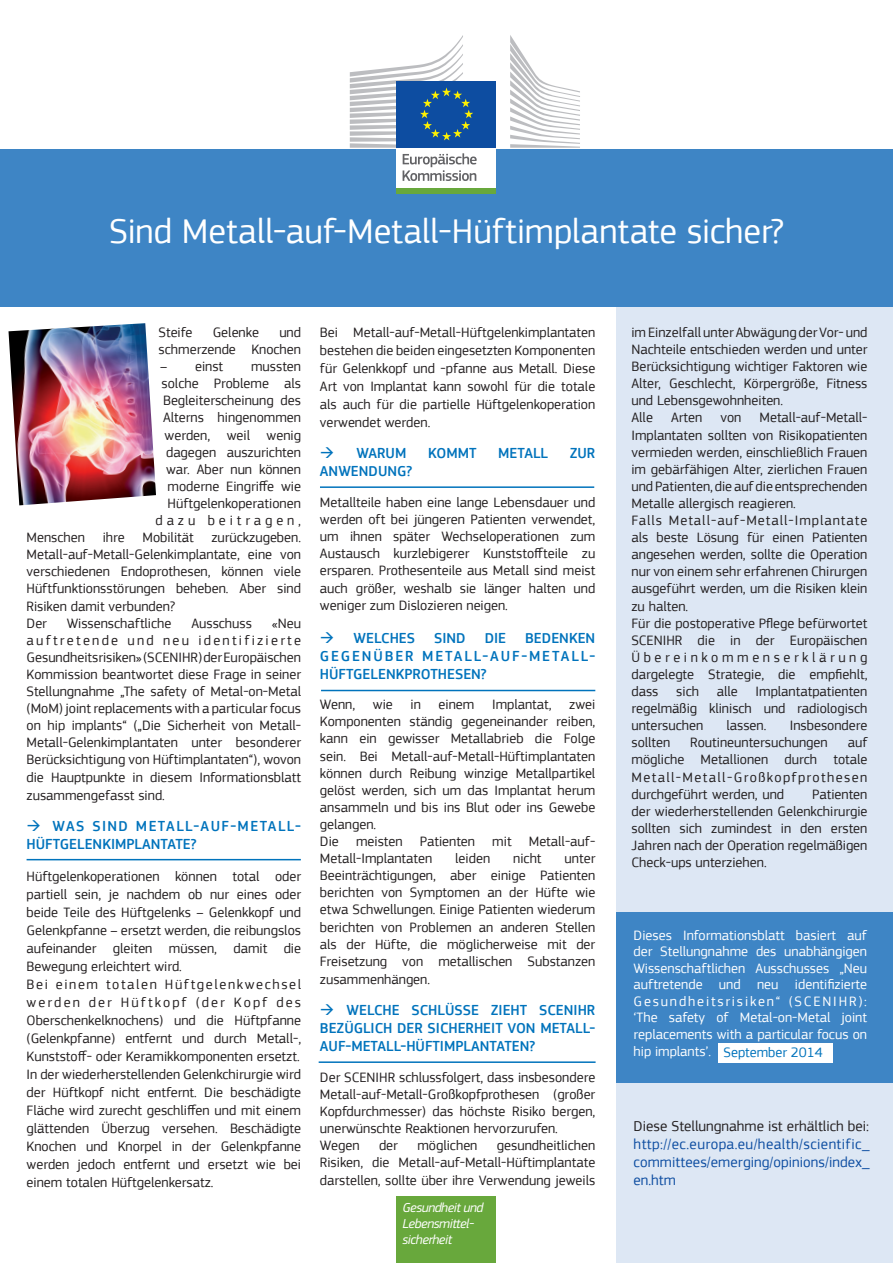
<style>
.page{position:relative;width:893px;height:1263px;background:#fff}
.page>*{position:absolute;margin:0;border:0;box-sizing:border-box;transform-origin:0 0}
.t1{font:36px "EC Square Sans Pro";color:#fff}
.t2{font:500 15px/18px "EC Square Sans Pro";color:#0073bc;text-align:justify}
.t3{font:15px/18px "EC Square Sans Pro";letter-spacing:.005em;color:#0d4da1;text-align:justify}
.t4{font:15px "EC Square Sans Pro";color:#231f20}
.t5{font:14.25px/17.1px "EC Square Sans Pro";color:#231f20;text-align:justify}
.t6{font:14.25px/16.6px "EC Square Sans Pro";color:#fff;text-align:justify}
.t7{font:14.25px "EC Square Sans Pro";letter-spacing:.275em;color:#231f20}
.t8{font:italic 13.5px/16.2px "PF Square Sans Pro";letter-spacing:-.03em;color:#fff}
.s1{color:#0073bc}
</style>
<div class="page">
<div style="left:617px;top:306px;width:276px;height:957px;background:#dde7f4"></div>
<div style="left:0;top:149px;width:893px;height:157px;background:#3e85c5"></div>
<div style="left:397px;top:1196px;width:99px;height:67px;background:#68a83c"></div>
<div style="left:397px;top:146px;width:99px;height:44px;background:#fff"></div>
<div style="left:397px;top:81px;width:99px;height:67px;background:#0d4da1"></div>
<div style="left:397px;top:189px;width:99px;height:5px;background:#68a83c"></div>
<svg style="left:510px;top:35px;width:70px;height:113px"></svg>
<svg style="left:350px;top:35px;width:127px;height:146px"></svg>
<img style="left:9px;top:323px;width:147px;height:182px">
<div style="left:617px;top:912px;width:276px;height:170px;background:#3e85c5"></div>
<hr style="left:27px;top:859px;width:274px;height:1px;background:#0073bc">
<hr style="left:319px;top:1061px;width:277px;height:2px;background:#0073bc">
<hr style="left:320px;top:486px;width:274px;height:2px;background:#0073bc">
<div style="left:719px;top:1043px;width:114px;height:20px;background:#fff"></div>
<hr style="left:321px;top:690px;width:274px;height:1px;background:#0073bc">
<h1 class="t1" style="left:109px;top:210px;width:676px">Sind Metall-auf-Metall-Hüftimplantate sicher?</h1>
<p class="t5" style="left:159px;top:324px;width:35px">Steife</p>
<p class="t5" style="left:213px;top:324px;width:48px">Gelenke</p>
<p class="t5" style="left:159px;top:324px;width:144px;text-align:right">und<br>schmerzende Knochen</p>
<p class="t5" style="left:160px;top:358px;width:65px">– einst</p>
<p class="t5" style="left:251px;top:358px;width:52px">mussten</p>
<p class="t5" style="left:162px;top:375px;width:141px">solche Probleme als</p>
<p class="t5" style="left:163px;top:392px;width:139px">Begleiterscheinung des</p>
<p class="t5" style="left:163px;top:409px;width:139px">Alterns hingenommen</p>
<p class="t5" style="left:165px;top:426px;width:138px">werden, weil wenig</p>
<p class="t5" style="left:166px;top:443px;width:137px">dagegen auszurichten</p>
<p class="t5" style="left:166px;top:461px;width:137px">war. Aber nun können</p>
<p class="t5" style="left:168px;top:478px;width:135px">moderne Eingriffe wie</p>
<p class="t5" style="left:168px;top:495px;width:135px">Hüftgelenkoperationen</p>
<p class="t7" style="left:156px;top:512px;width:147px">dazu beitragen,</p>
<p class="t5" style="left:27px;top:529px;width:276px">Menschen ihre Mobilität zurückzugeben.</p>
<p class="t5" style="left:27px;top:546px;width:276px">Metall-auf-Metall-Gelenkimplantate, eine von</p>
<p class="t5" style="left:27px;top:563px;width:276px">verschiedenen Endoprothesen, können viele</p>
<p class="t5" style="left:27px;top:580px;width:276px">Hüftfunktionsstörungen beheben. Aber sind</p>
<p class="t5" style="left:27px;top:597px;width:150px">Risiken damit verbunden?</p>
<p class="t5" style="left:27px;top:614px;width:22px">Der</p>
<p class="t5" style="left:67px;top:614px;width:106px">Wissenschaftliche</p>
<p class="t5" style="left:191px;top:614px;width:62px">Ausschuss</p>
<p class="t5" style="left:27px;top:614px;width:276px;text-indent:245px">«Neu auftretende und neu identifizierte Gesundheitsrisiken» (SCENIHR) der Europäischen Kommission beantwortet diese Frage in seiner Stellungnahme „The safety of Metal-on-Metal (MoM) joint replacements with a particular focus on hip implants“ („Die Sicherheit von Metall-Metall-Gelenkimplantaten unter besonderer Berücksichtigung von Hüftimplantaten“), wovon die Hauptpunkte in diesem Informationsblatt zusammengefasst sind.</p>
<p class="t2" style="left:27px;top:817px;width:276px">→ WAS SIND METALL-AUF-METALL-<br>HÜFTGELENKIMPLANTATE?</p>
<p class="t5" style="left:27px;top:867px;width:276px;line-height:18px;text-align:left">Hüftgelenkoperationen können total oder partiell sein, je nachdem ob nur eines oder beide Teile des Hüftgelenks – Gelenkkopf und Gelenkpfanne – ersetzt werden, die reibungslos aufeinander gleiten müssen, damit die Bewegung erleichtert wird.<br>Bei einem totalen Hüftgelenkwechsel werden der Hüftkopf (der Kopf des Oberschenkelknochens) und die Hüftpfanne (Gelenkpfanne) entfernt und durch Metall-, Kunststoff- oder Keramikkomponenten ersetzt.<br>In der wiederherstellenden Gelenkchirurgie wird der Hüftkopf nicht entfernt. Die beschädigte Fläche wird zurecht geschliffen und mit einem glättenden Überzug versehen. Beschädigte Knochen und Knorpel in der Gelenkpfanne werden jedoch entfernt und ersetzt wie bei einem totalen Hüftgelenkersatz.</p>
<p class="t5" style="left:320px;top:323px;width:277px;line-height:18px">Bei Metall-auf-Metall-Hüftgelenkimplantaten bestehen die beiden eingesetzten Komponenten für Gelenkkopf und -pfanne aus Metall. Diese Art von Implantat kann sowohl für die totale als auch für die partielle Hüftgelenkoperation verwendet werden.</p>
<p class="t2" style="left:320px;top:445px;width:86px">→ WARUM</p>
<p class="t2" style="left:428px;top:445px;width:50px">KOMMT</p>
<p class="t2" style="left:498px;top:445px;width:51px">METALL</p>
<p class="t2" style="left:570px;top:445px;width:27px">ZUR</p>
<p class="t2" style="left:320px;top:463px;width:94px">ANWENDUNG?</p>
<p class="t5" style="left:320px;top:494px;width:277px">Metallteile haben eine lange Lebensdauer und werden oft bei jüngeren Patienten verwendet, um ihnen später Wechseloperationen zum Austausch kurzlebigerer Kunststoffteile zu ersparen. Prothesenteile aus Metall sind meist auch größer, weshalb sie länger halten und weniger zum Dislozieren neigen.</p>
<p class="t2" style="left:320px;top:629px;width:97px">→ WELCHES</p>
<p class="t2" style="left:434px;top:629px;width:33px">SIND</p>
<p class="t2" style="left:485px;top:629px;width:23px">DIE</p>
<p class="t2" style="left:320px;top:629px;width:277px;text-indent:205px">BEDENKEN GEGENÜBER METALL-AUF-METALL-HÜFTGELENKPROTHESEN?</p>
<p class="t5" style="left:320px;top:696px;width:277px;text-align:left">Wenn, wie in einem Implantat, zwei Komponenten ständig gegeneinander reiben, kann ein gewisser Metallabrieb die Folge sein. Bei Metall-auf-Metall-Hüftimplantaten können durch Reibung winzige Metallpartikel gelöst werden, sich um das Implantat herum ansammeln und bis ins Blut oder ins Gewebe gelangen.<br>Die meisten Patienten mit Metall-auf-Metall-Implantaten</p>
<p class="t5" style="left:455px;top:850px;width:36px">leiden</p>
<p class="t5" style="left:513px;top:850px;width:30px">nicht</p>
<p class="t5" style="left:320px;top:850px;width:277px;text-indent:245px">unter Beeinträchtigungen, aber einige Patienten berichten von Symptomen an der Hüfte wie etwa Schwellungen. Einige Patienten wiederum berichten von Problemen an anderen Stellen als der Hüfte, die möglicherweise mit der Freisetzung von metallischen Substanzen zusammenhängen.</p>
<p class="t2" style="left:320px;top:1002px;width:228px">→ WELCHE SCHLÜSSE ZIEHT SCENI</p>
<p class="t2" style="left:320px;top:1002px;width:277px;text-indent:258px">HR BEZÜGLICH DER SICHERHEIT VON METALL-AUF-METALL-HÜFTIMPLANTATEN?</p>
<p class="t5" style="left:320px;top:1069px;width:277px;text-align:left">Der SCENIHR schlussfolgert, dass insbesondere Metall-auf-Metall-Großkopfprothesen (großer Kopfdurchmesser) das höchste Risiko bergen, unerwünschte Reaktionen hervorzurufen.<br>Wegen</p>
<p class="t5" style="left:320px;top:1137px;width:277px;text-indent:177px">gesundheitlichen Risiken, die Metall-auf-Metall-Hüftimplantate darstellen, sollte über ihre Verwendung jeweils</p>
<p class="t5" style="left:379px;top:1137px;width:20px">der</p>
<p class="t5" style="left:417px;top:1137px;width:62px">möglichen</p>
<p class="t8" style="left:402px;top:1199px;width:82px">Gesundheit und<br>Lebensmittel&shy;sicherheit</p>
<p class="t5" style="left:631px;top:324px;width:237px;text-align:left">im Einzelfall unter Abwägung der Vor- und<br>Nachteile entschieden werden und unter<br>Berücksichtigung wichtiger Faktoren wie<br>Alter, Geschlecht, Körpergröße, Fitness und Lebensgewohnheiten.<br>Alle</p>
<p class="t5" style="left:631px;top:409px;width:238px;text-align:left;text-indent:128px">Metall-auf-Metall-Implantaten sollten von Risikopatienten vermieden werden, einschließlich Frauen im gebärfähigen Alter, zierlichen Frauen und Patienten, die auf die entsprechenden Metalle allergisch reagieren.<br>Falls Metall-auf-Metall-Implantate als beste Lösung für einen Patienten angesehen werden, sollte die Operation nur von einem sehr erfahrenen Chirurgen ausgeführt werden, um die Risiken klein zu halten.<br>Für die postoperative Pflege befürwortet SCENIHR die in der Europäischen Übereinkommenserklärung dargelegte Strategie, die empfiehlt, dass sich alle Implantatpatienten regelmäßig klinisch und radiologisch untersuchen</p>
<p class="t5" style="left:671px;top:409px;width:33px">Arten</p>
<p class="t5" style="left:720px;top:409px;width:22px">von</p>
<p class="t5" style="left:726px;top:717px;width:41px">lassen.</p>
<p class="t5" style="left:790px;top:717px;width:79px">Insbesondere</p>
<p class="t5" style="left:631px;top:734px;width:237px;text-indent:216px">auf mögliche Metallionen durch totale Metall-Metall-Großkopfprothesen durchgeführt werden, und</p>
<p class="t5" style="left:631px;top:734px;width:40px">sollten</p>
<p class="t5" style="left:690px;top:734px;width:139px">Routineuntersuchungen</p>
<p class="t5" style="left:631px;top:785px;width:237px;text-indent:181px">Patienten der wiederherstellenden Gelenkchirurgie sollten sich zumindest in den ersten Jahren nach der Operation regelmäßigen Check-ups unterziehen.</p>
<p class="t6" style="left:634px;top:927px;width:235px">Dieses Informationsblatt basiert auf der Stellungnahme des unabhängigen Wissenschaftlichen Ausschusses „Neu auftretende und neu identifizierte Gesundheitsrisiken“ (SCENIHR): ‘The safety of Metal-on-Metal joint replacements with a particular focus on hip implants’. <span class="s1">September 2014</span></p>
<p class="t4" style="left:634px;top:1117px;width:237px">Diese Stellungnahme ist erhältlich bei:</p>
<p class="t3" style="left:634px;top:1135px;width:237px">http://ec.europa.eu/health/scientific_ committees/emerging/opinions/index_ en.htm</p>
</div>
